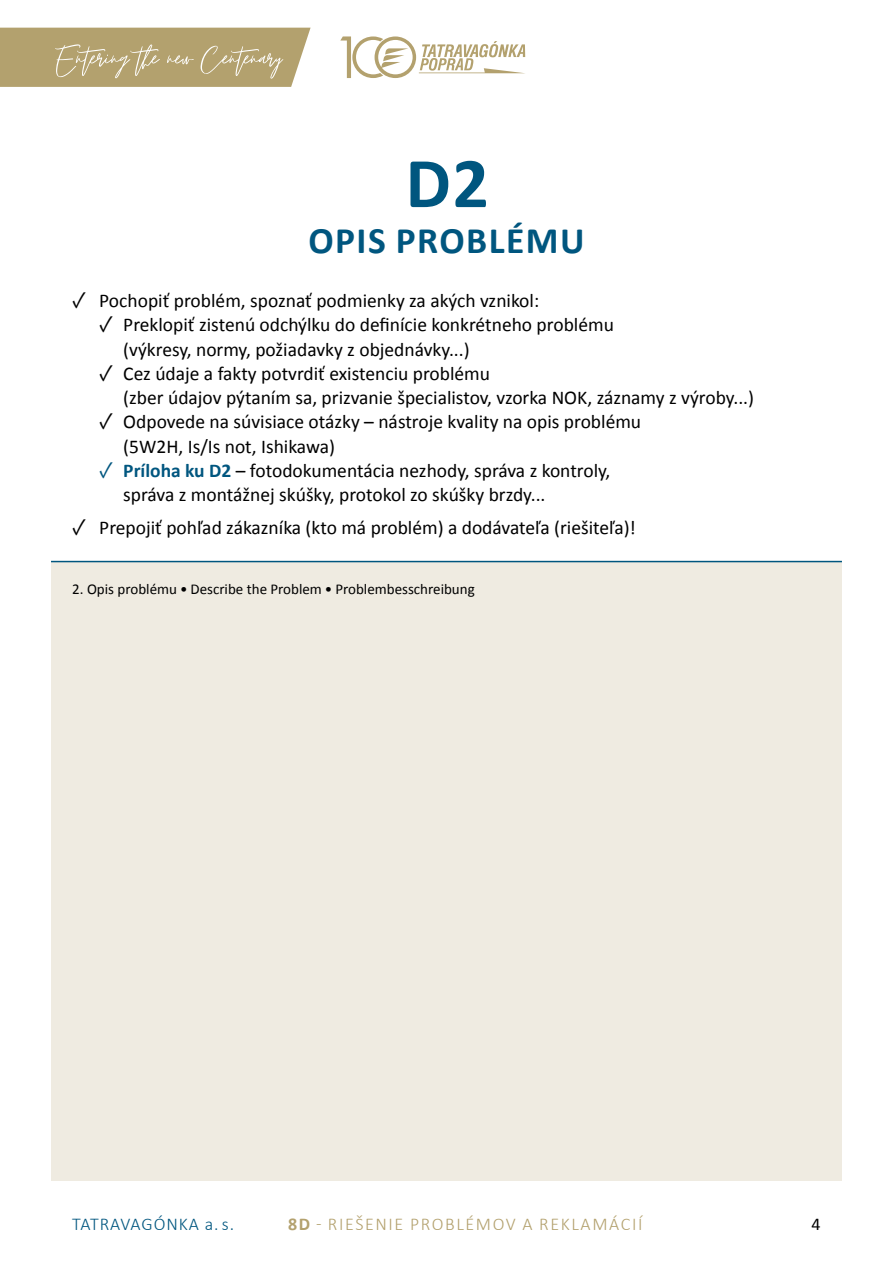
<style>
.page{position:relative;width:893px;height:1263px;background:#fff}
.page>*{position:absolute;margin:0;border:0;box-sizing:border-box;transform-origin:0 0}
.t1{font:700 72px "Calibri";color:#00567f}
.t2{font:700 37.5px "Calibri";letter-spacing:.04em;color:#00567f}
.t3{font:19.5px/24.3px "Calibri";color:#000}
.t4{font:300 18px "Calibri";letter-spacing:.09em;color:#b3a16e}
.t5{font:300 18px "Calibri";letter-spacing:.05em;color:#00567f}
.t6{font:18px "Calibri";color:#000}
.t7{font:15px "Calibri";color:#000}
.s1{font-family:"Acumin Pro"}
.s2{font-family:"Acumin Pro";color:#00567f}
.s3{font-weight:700;color:#00567f}
.s4{font-weight:700}
</style>
<div class="page">
<svg style="left:340px;top:36px;width:186px;height:42px"></svg>
<svg style="left:0;top:28px;width:311px;height:59px;background:#b8a879"></svg>
<div style="left:51px;top:561px;width:791px;height:620px;background:#efebe1"></div>
<hr style="left:51px;top:561px;width:791px;height:1px;background:#00567f">
<h1 class="t1" style="left:406px;top:132px;width:85px">D2</h1>
<h2 class="t2" style="left:308px;top:214px;width:278px">OPIS PROBLÉMU</h2>
<p class="t3" style="left:72px;top:288px;width:468px"><span class="s1">✓</span> Pochopiť problém, spoznať podmienky za akých vznikol:</p>
<p class="t3" style="left:123px;top:312px;width:492px;text-indent:-24px"><span class="s1">✓</span> Preklopiť zistenú odchýlku do definície konkrétneho problému (výkresy, normy, požiadavky z objednávky...)</p>
<p class="t3" style="left:123px;top:361px;width:632px;text-indent:-24px"><span class="s1">✓</span> Cez údaje a fakty potvrdiť existenciu problému<br>(zber údajov pýtaním sa, prizvanie špecialistov, vzorka NOK, záznamy z výroby...)</p>
<p class="t3" style="left:123px;top:409px;width:519px;text-indent:-24px"><span class="s1">✓</span> Odpovede na súvisiace otázky – nástroje kvality na opis problému (5W2H, Is/Is not, Ishikawa)</p>
<p class="t3" style="left:123px;top:458px;width:489px;text-indent:-24px"><span class="s2">✓</span> <span class="s3">Príloha ku D2</span> – fotodokumentácia nezhody, správa z kontroly, správa z montážnej skúšky, protokol zo skúšky brzdy...</p>
<p class="t3" style="left:72px;top:515px;width:565px"><span class="s1">✓</span> Prepojiť pohľad zákazníka (kto má problém) a dodávateľa (riešiteľa)!</p>
<p class="t7" style="left:72px;top:579px;width:404px">2. Opis problému • Describe the Problem • Problembesschreibung</p>
<p class="t5" style="left:72px;top:1212px;width:163px">TATRAVAGÓNKA a. s.</p>
<p class="t4" style="left:288px;top:1212px;width:356px"><span class="s4">8D</span> - RIEŠENIE PROBLÉMOV A REKLAMÁCIÍ</p>
<p class="t6" style="left:812px;top:1211px;width:11px">4</p>
</div>
